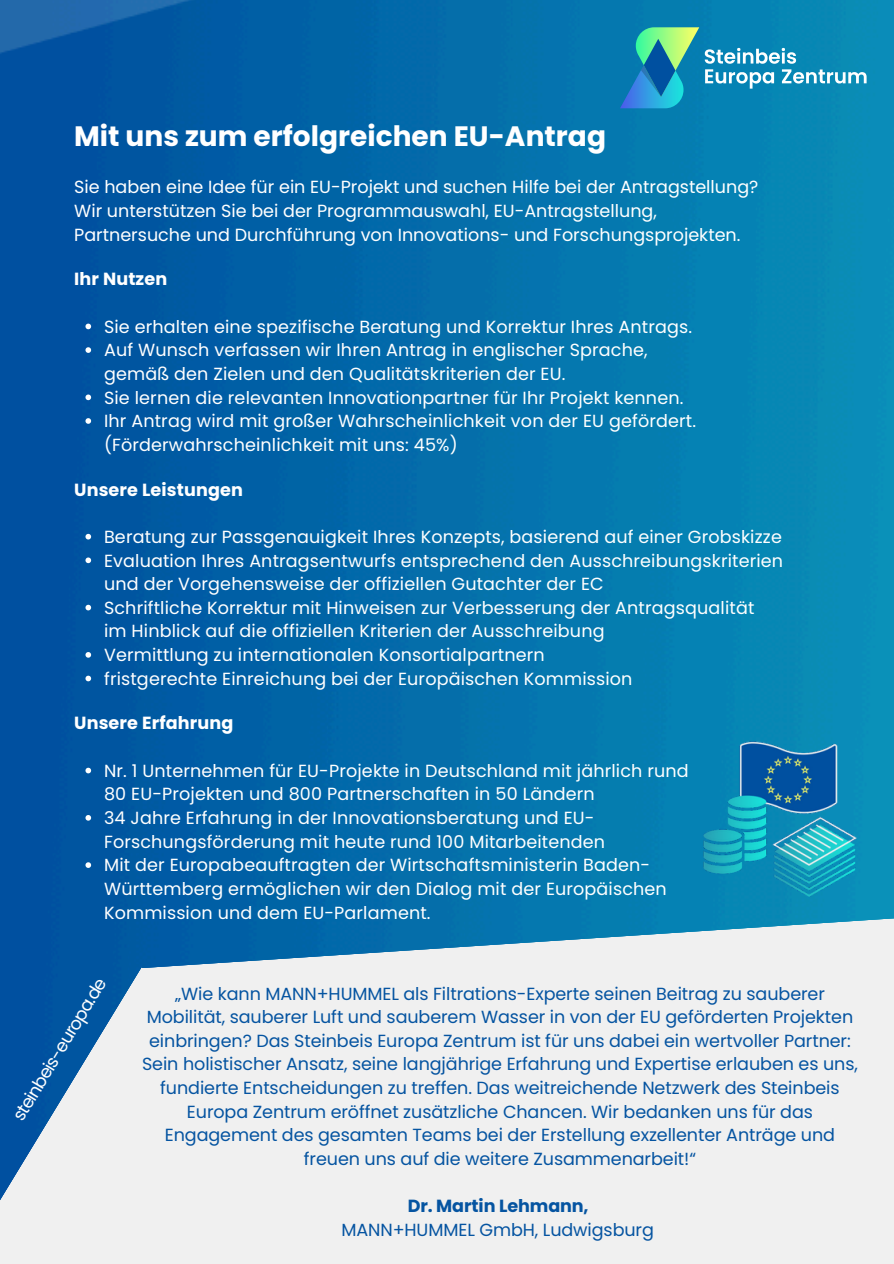
<style>
.page{position:relative;width:894px;height:1264px;background:#fff}
.page>*{position:absolute;margin:0;border:0;box-sizing:border-box;transform-origin:0 0}
.t1{font:700 28.05px "Poppins";color:#fff}
.t2{font:17.55px/23.7px "Poppins";letter-spacing:.01em;color:#fff}
.t3{font:17.55px/23.7px "Poppins";letter-spacing:-.005em;color:#0554a1;text-align:center}
.t4{font:700 17.55px "Poppins";letter-spacing:.01em;color:#fff}
.t5{font:700 17.55px "Poppins";letter-spacing:-.005em;color:#0554a1}
</style>
<div class="page">
<img style="left:0;top:0;width:893px;height:967px">
<svg style="left:141px;top:915px;width:752px;height:348px;fill:#f0f0f0"></svg>
<svg style="left:0;top:967px;width:307px;height:296px;fill:#f0f0f0"></svg>
<svg style="left:620px;top:27px;width:246px;height:81px;background:#2796b7"></svg>
<img style="left:680px;top:725px;width:198px;height:198px">
<svg style="left:85px;top:323px;width:6px;height:6px"></svg>
<svg style="left:85px;top:347px;width:6px;height:6px"></svg>
<svg style="left:85px;top:394px;width:6px;height:6px"></svg>
<svg style="left:85px;top:418px;width:6px;height:6px"></svg>
<svg style="left:85px;top:767px;width:6px;height:6px"></svg>
<svg style="left:85px;top:815px;width:6px;height:5px"></svg>
<svg style="left:85px;top:862px;width:6px;height:5px"></svg>
<svg style="left:85px;top:534px;width:6px;height:5px"></svg>
<svg style="left:85px;top:557px;width:6px;height:6px"></svg>
<svg style="left:85px;top:604px;width:6px;height:6px"></svg>
<svg style="left:85px;top:652px;width:6px;height:5px"></svg>
<svg style="left:85px;top:675px;width:6px;height:6px"></svg>
<p class="t1" style="left:74px;top:117px;width:533px">Mit uns zum erfolgreichen EU-Antrag</p>
<p class="t2" style="left:74px;top:175px;width:685px">Sie haben eine Idee für ein EU-Projekt und suchen Hilfe bei der Antragstellung?<br>Wir unterstützen Sie bei der Programmauswahl, EU-Antragstellung,<br>Partnersuche und Durchführung von Innovations- und Forschungsprojekten.</p>
<h1 class="t4" style="left:74px;top:267px;width:94px">Ihr Nutzen</h1>
<p class="t2" style="left:104px;top:314px;width:589px">Sie erhalten eine spezifische Beratung und Korrektur Ihres Antrags.</p>
<h2 class="t2" style="left:104px;top:338px;width:545px">Auf Wunsch verfassen wir Ihren Antrag in englischer Sprache, gemäß den Zielen und den Qualitätskriterien der EU.</h2>
<p class="t2" style="left:104px;top:385px;width:580px">Sie lernen die relevanten Innovationpartner für Ihr Projekt kennen.</p>
<p class="t2" style="left:104px;top:409px;width:593px">Ihr Antrag wird mit großer Wahrscheinlichkeit von der EU gefördert. (Förderwahrscheinlichkeit mit uns: 45%)</p>
<p class="t4" style="left:74px;top:477px;width:170px">Unsere Leistungen</p>
<p class="t2" style="left:104px;top:525px;width:679px">Beratung zur Passgenauigkeit Ihres Konzepts, basierend auf einer Grobskizze</p>
<h2 class="t2" style="left:104px;top:548px;width:680px">Evaluation Ihres Antragsentwurfs entsprechend den Ausschreibungskriterien und der Vorgehensweise der offiziellen Gutachter der EC</h2>
<p class="t2" style="left:104px;top:595px;width:651px">Schriftliche Korrektur mit Hinweisen zur Verbesserung der Antragsqualität im Hinblick auf die offiziellen Kriterien der Ausschreibung</p>
<p class="t2" style="left:104px;top:643px;width:442px">Vermittlung zu internationalen Konsortialpartnern</p>
<p class="t2" style="left:104px;top:666px;width:530px">fristgerechte Einreichung bei der Europäischen Kommission</p>
<p class="t4" style="left:74px;top:711px;width:161px">Unsere Erfahrung</p>
<p class="t2" style="left:104px;top:758px;width:586px">Nr. 1 Unternehmen für EU-Projekte in Deutschland mit jährlich rund<br>80 EU-Projekten und 800 Partnerschaften in 50 Ländern</p>
<h2 class="t2" style="left:104px;top:806px;width:502px">34 Jahre Erfahrung in der Innovationsberatung und EU-<br>Forschungsförderung mit heute rund 100 Mitarbeitenden</h2>
<p class="t2" style="left:104px;top:853px;width:564px">Mit der Europabeauftragten der Wirtschaftsministerin Baden-<br>Württemberg ermöglichen wir den Dialog mit der Europäischen<br>Kommission und dem EU-Parlament.</p>
<p class="t2" style="left:7px;top:1112px;width:165px;rotate:-59deg">steinbeis-europa.de</p>
<p class="t3" style="left:142px;top:981px;width:717px">„Wie kann MANN+HUMMEL als Filtrations-Experte seinen Beitrag zu sauberer Mobilität, sauberer Luft und sauberem Wasser in von der EU geförderten Projekten einbringen? Das Steinbeis Europa Zentrum ist für uns dabei ein wertvoller Partner:<br>Sein holistischer Ansatz, seine langjährige Erfahrung und Expertise erlauben es uns, fundierte Entscheidungen zu treffen. Das weitreichende Netzwerk des Steinbeis Europa Zentrum eröffnet zusätzliche Chancen. Wir bedanken uns für das Engagement des gesamten Teams bei der Erstellung exzellenter Anträge und freuen uns auf die weitere Zusammenarbeit!“</p>
<p class="t5" style="left:407px;top:1193px;width:182px">Dr. Martin Lehmann,</p>
<p class="t3" style="left:341px;top:1217px;width:314px">MANN+HUMMEL GmbH, Ludwigsburg</p>
</div>
